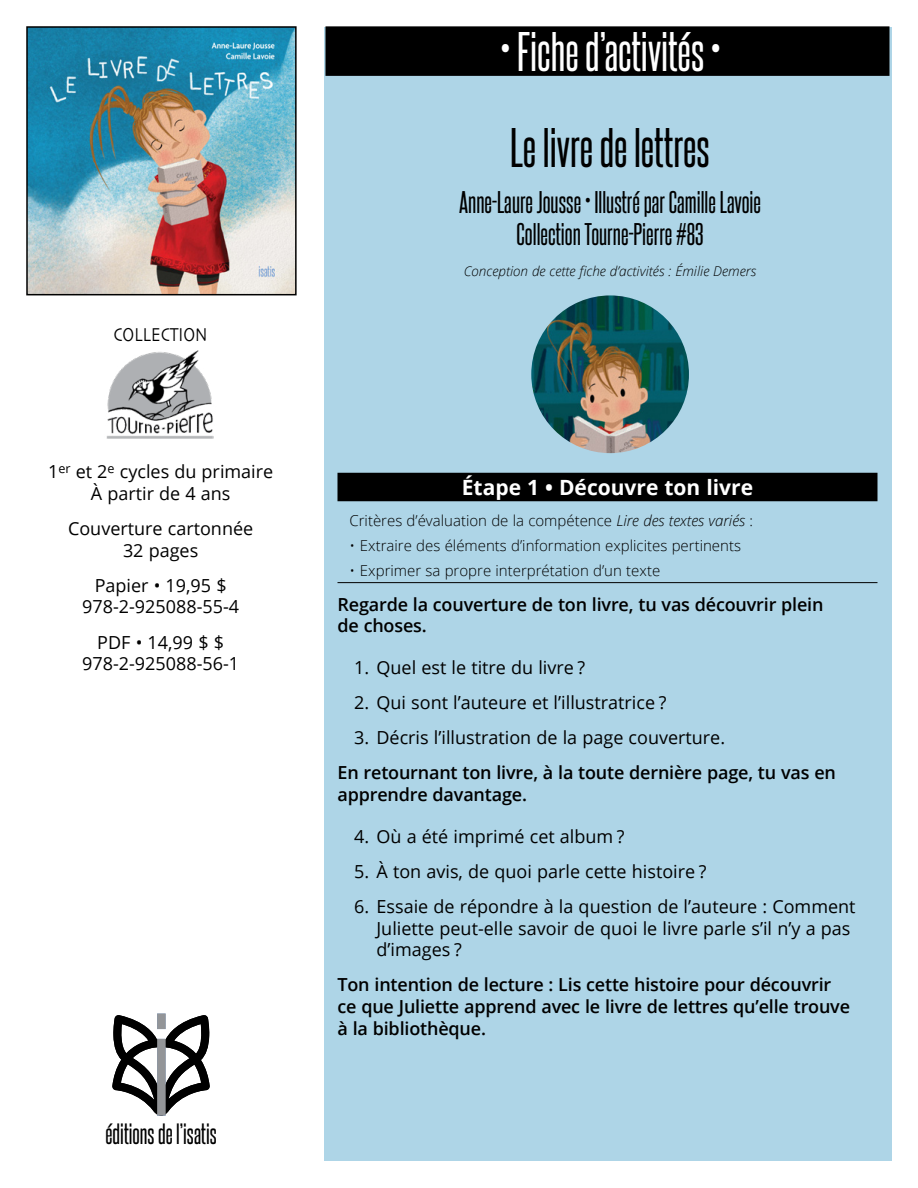
<style>
.page{position:relative;width:918px;height:1188px;background:#fff}
.page>*{position:absolute;margin:0;border:0;box-sizing:border-box;transform-origin:0 0}
.Fiche_d_activité_fon{font:48px "Steelfish Rg";color:#fff}
.Fiche_d_activités{font:48px "Steelfish Rg";color:#000}
.Fiche_d_activités-2{font:27px "Steelfish Rg";color:#000}
.t1{font:25.35px "Steelfish Rg";color:#000}
.Étapes{font:700 21px "Open Sans";color:#fff}
.t2{font:19.5px "Skia";color:#000;scale:.8 1}
.Texte_numéroté{font:18px/21.6px "Open Sans";color:#000}
.Texte_1re_ligne_semi{font:600 18px/21.6px "Open Sans";letter-spacing:-.01em;color:#000}
.ISBN_page_1{font:18px/21.6px "Open Sans";color:#000;text-align:center}
.Critères_évaluation{font:300 15px "Open Sans";color:#000}
.t3{font:italic 300 13.5px "Open Sans";color:#000}
.s1{font-style:italic}
</style>
<div class="page">
<div style="left:324px;top:27px;width:567px;height:1134px;background:#aed5e7"></div>
<img style="left:29px;top:29px;width:265px;height:263px">
<div style="left:26px;top:26px;width:271px;height:269px;border:2px solid #000"></div>
<div style="left:325px;top:26px;width:565px;height:50px;background:#000"></div>
<svg style="left:112px;top:1014px;width:98px;height:102px"></svg>
<div style="left:337px;top:473px;width:540px;height:28px;background:#000"></div>
<hr style="left:337px;top:582px;width:540px;height:1px;background:#000">
<img style="left:106px;top:350px;width:108px;height:89px">
<img style="left:531px;top:295px;width:158px;height:158px;border-radius:79px">
<p class="t2" style="left:114px;top:322px;width:119px">COLLECTION</p>
<p class="ISBN_page_1" style="left:48px;top:461px;width:227px">1<sup>er</sup> et 2<sup>e</sup> cycles du primaire<br>À partir de 4 ans</p>
<p class="ISBN_page_1" style="left:68px;top:517px;width:187px">Couverture cartonnée<br>32 pages</p>
<p class="ISBN_page_1" style="left:82px;top:574px;width:159px">Papier • 19,95 $<br>978-2-925088-55-4</p>
<p class="ISBN_page_1" style="left:82px;top:631px;width:159px">PDF • 14,99 $ $<br>978-2-925088-56-1</p>
<p class="t1" style="left:106px;top:1118px;width:113px">éditions de l’isatis</p>
<p class="Fiche_d_activité_fon" style="left:501px;top:18px;width:222px">• Fiche d’activités •</p>
<p class="Fiche_d_activités" style="left:510px;top:113px;width:201px">Le livre de lettres</p>
<p class="Fiche_d_activités-2" style="left:459px;top:183px;width:304px">Anne-Laure Jousse • Illustré par Camille Lavoie</p>
<p class="Fiche_d_activités-2" style="left:517px;top:215px;width:189px">Collection Tourne-Pierre #83</p>
<p class="t3" style="left:464px;top:262px;width:294px">Conception de cette fiche d’activités : Émilie Demers</p>
<p class="Étapes" style="left:462px;top:472px;width:293px">Étape 1 • Découvre ton livre</p>
<p class="Critères_évaluation" style="left:349px;top:510px;width:405px">Critères d’évaluation de la compétence <span class="s1">Lire des textes variés</span> :</p>
<p class="Critères_évaluation" style="left:349px;top:535px;width:393px">• Extraire des éléments d’information explicites pertinents</p>
<p class="Critères_évaluation" style="left:349px;top:560px;width:312px">• Exprimer sa propre interprétation d’un texte</p>
<p class="Texte_1re_ligne_semi" style="left:337px;top:593px;width:488px">Regarde la couverture de ton livre, tu vas découvrir plein de choses.</p>
<p class="Texte_numéroté" style="left:354px;top:656px;width:233px">1. Quel est le titre du livre ?</p>
<p class="Texte_numéroté" style="left:354px;top:691px;width:314px">2. Qui sont l’auteure et l’illustratrice ?</p>
<p class="Texte_numéroté" style="left:354px;top:726px;width:373px">3. Décris l’illustration de la page couverture.</p>
<p class="Texte_1re_ligne_semi" style="left:337px;top:762px;width:500px">En retournant ton livre, à la toute dernière page, tu vas en apprendre davantage.</p>
<p class="Texte_numéroté" style="left:354px;top:825px;width:272px">4. Où a été imprimé cet album ?</p>
<p class="Texte_numéroté" style="left:354px;top:860px;width:354px">5. À ton avis, de quoi parle cette histoire ?</p>
<p class="Texte_numéroté" style="left:376px;top:895px;width:481px;text-indent:-22px">6. Essaie de répondre à la question de l’auteure : Comment<br>Juliette peut-elle savoir de quoi le livre parle s’il n’y a pas d’images ?</p>
<p class="Texte_1re_ligne_semi" style="left:337px;top:974px;width:514px">Ton intention de lecture : Lis cette histoire pour découvrir ce que Juliette apprend avec le livre de lettres qu’elle trouve à la bibliothèque.</p>
</div>
